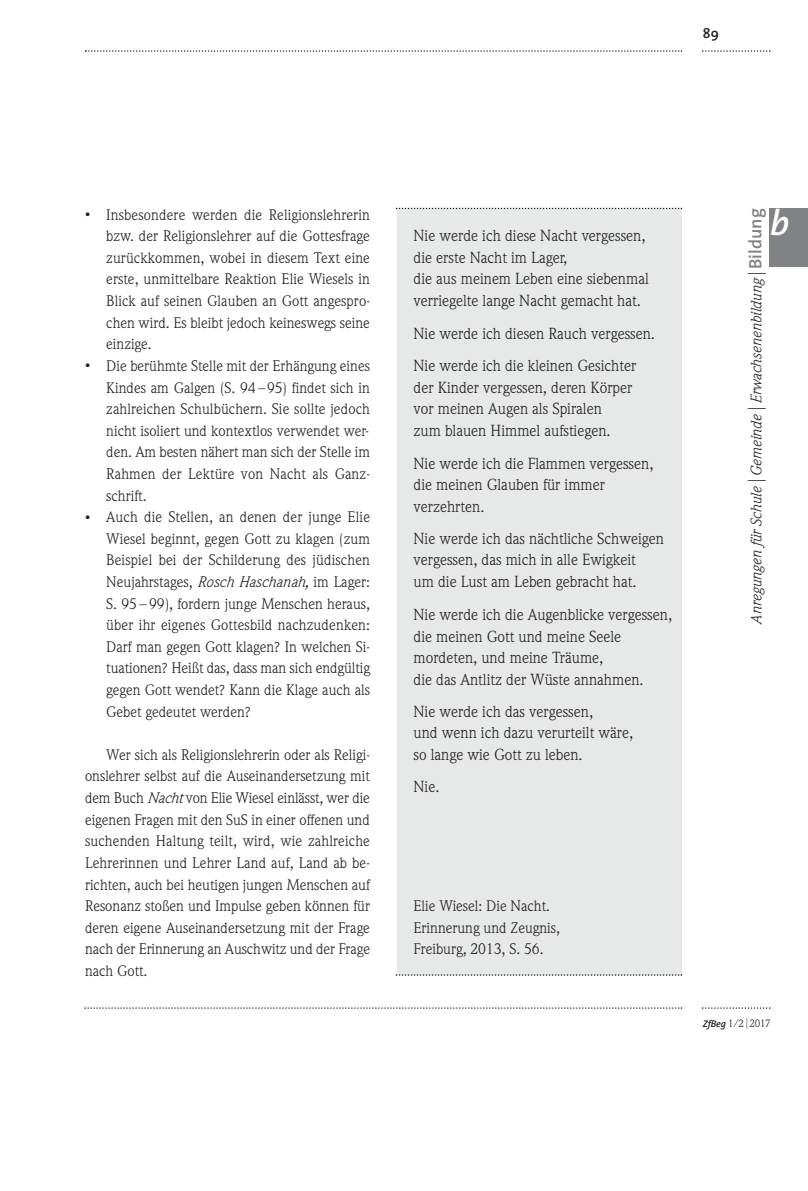
<style>
.page{position:relative;width:808px;height:1191px;background:#fff}
.page>*{position:absolute;margin:0;border:0;box-sizing:border-box;transform-origin:0 0}
.t1{font:italic 600 36px "The Sans";color:#fff}
.t2{font:15.75px/21.6px "Weidemann";color:#231f20}
.t3{font:15px/21.6px "Weidemann";color:#231f20;text-align:justify}
.t4{font:italic 15px "Weidemann";color:#231f20}
.t5{font:600 14.1px "The Sans";color:#231f20}
.t6{font:10.5px "Weidemann";color:#231f20}
.s1{font-size:10.5px}
.s2{font-style:italic}
.s3{font-family:"The Sans";font-weight:200;font-style:normal;font-size:18px}
.s4{font-family:"The Sans";font-weight:600;font-style:normal;font-size:18px;color:#808285}
.s5{font-family:"The Sans";font-weight:600;font-style:italic;font-size:9.75px}
.s6{font-family:"The Sans";font-weight:200}
</style>
<div class="page">
<div style="left:396px;top:208px;width:285px;height:767px;background:#e7e8e8"></div>
<svg style="left:85px;top:50px;width:597px;height:2px"></svg>
<svg style="left:396px;top:208px;width:286px;height:1px"></svg>
<svg style="left:84px;top:1007px;width:598px;height:1px"></svg>
<svg style="left:702px;top:1007px;width:68px;height:1px"></svg>
<svg style="left:702px;top:50px;width:68px;height:2px"></svg>
<svg style="left:396px;top:974px;width:286px;height:1px"></svg>
<div style="left:770px;top:208px;width:38px;height:59px;background:#808285"></div>
<p class="t5" style="left:703px;top:22px;width:18px">89</p>
<p class="t3" style="left:106px;top:203px;width:265px;text-indent:-21px"><span class="s1">•</span> Insbesondere werden die Religionslehrerin bzw. der Religionslehrer auf die Gottesfrage zurückkommen, wobei in diesem Text eine erste, unmittelbare Reaktion Elie Wiesels in Blick auf seinen Glauben an Gott angespro&shy;chen wird. Es bleibt jedoch keineswegs seine einzige.</p>
<p class="t3" style="left:106px;top:355px;width:265px;text-indent:-21px"><span class="s1">•</span> Die berühmte Stelle mit der Erhängung eines Kindes am Galgen (S. 94 –95) findet sich in zahlreichen Schulbüchern. Sie sollte jedoch nicht isoliert und kontextlos verwendet wer&shy;den. Am besten nähert man sich der Stelle im Rahmen der Lektüre von Nacht als Ganz&shy;schrift.</p>
<p class="t3" style="left:106px;top:506px;width:265px;text-indent:-21px"><span class="s1">•</span> Auch die Stellen, an denen der junge Elie Wiesel beginnt, gegen Gott zu klagen (zum Beispiel bei der Schilderung des jüdischen Neujahrstages, <span class="s2">Rosch Haschanah,</span> im Lager:<br>S. 95 – 99), fordern junge Menschen heraus, über ihr eigenes Gottesbild nachzudenken:<br>Darf man ge gen Gott klagen? In welchen Si&shy;tuationen? Heißt das, dass man sich endgültig gegen Gott wendet? Kann die Klage auch als Gebet gedeutet werden?</p>
<p class="t3" style="left:85px;top:743px;width:286px;text-indent:21px">Wer sich als Religionslehrerin oder als Religi&shy;onslehrer selbst auf die Auseinandersetzung mit dem Buch <span class="s2">Nacht</span> von Elie Wiesel einlässt, wer die eigenen Fragen mit den SuS in einer offenen und suchenden Haltung teilt, wird, wie zahlreiche Lehrerinnen und Lehrer Land auf, Land ab be&shy;richten, auch bei heutigen jungen Menschen auf Resonanz stoßen und Impulse geben können für deren eigene Auseinandersetzung mit der Frage nach der Erinnerung an Auschwitz und der Frage nach Gott.</p>
<p class="t2" style="left:414px;top:225px;width:237px">Nie werde ich diese Nacht vergessen, die erste Nacht im Lager,<br>die aus meinem Leben eine siebenmal verriegelte lange Nacht gemacht hat.</p>
<p class="t2" style="left:414px;top:317px;width:243px;line-height:31.8px">Nie werde ich diesen Rauch vergessen.<br>Nie werde ich die kleinen Gesichter</p>
<p class="t2" style="left:414px;top:376px;width:220px">der Kinder vergessen, deren Körper vor meinen Augen als Spiralen zum blauen Himmel aufstiegen.</p>
<p class="t2" style="left:414px;top:452px;width:241px">Nie werde ich die Flammen vergessen, die meinen Glauben für immer verzehrten.</p>
<p class="t2" style="left:414px;top:527px;width:252px">Nie werde ich das nächtliche Schweigen vergessen, das mich in alle Ewigkeit<br>um die Lust am Leben gebracht hat.</p>
<p class="t2" style="left:414px;top:603px;width:260px">Nie werde ich die Augenblicke vergessen, die meinen Gott und meine Seele mordeten, und meine Träume,<br>die das Antlitz der Wüste annahmen.</p>
<p class="t2" style="left:414px;top:700px;width:221px">Nie werde ich das vergessen,<br>und wenn ich dazu verurteilt wäre, so lange wie Gott zu leben.</p>
<p class="t2" style="left:414px;top:775px;width:27px">Nie.</p>
<p class="t4" style="left:747px;top:624px;width:417px;rotate:-90deg">Anregungen für Schule <span class="s3">|</span>Gemeinde <span class="s3">|</span>Erwachsenenbildung <span class="s3">|</span> <span class="s4">Bildung</span></p>
<h1 class="t1" style="left:770px;top:193px;width:21px">b</h1>
<p class="t3" style="left:414px;top:895px;width:148px;text-align:left">Elie Wiesel: Die Nacht.<br>Erinnerung und Zeugnis,<br>Freiburg, 2013, S. 56.</p>
<p class="t6" style="left:703px;top:1017px;width:69px"><span class="s5">ZfBeg</span> 1/2<span class="s6">|</span>2017</p>
</div>
